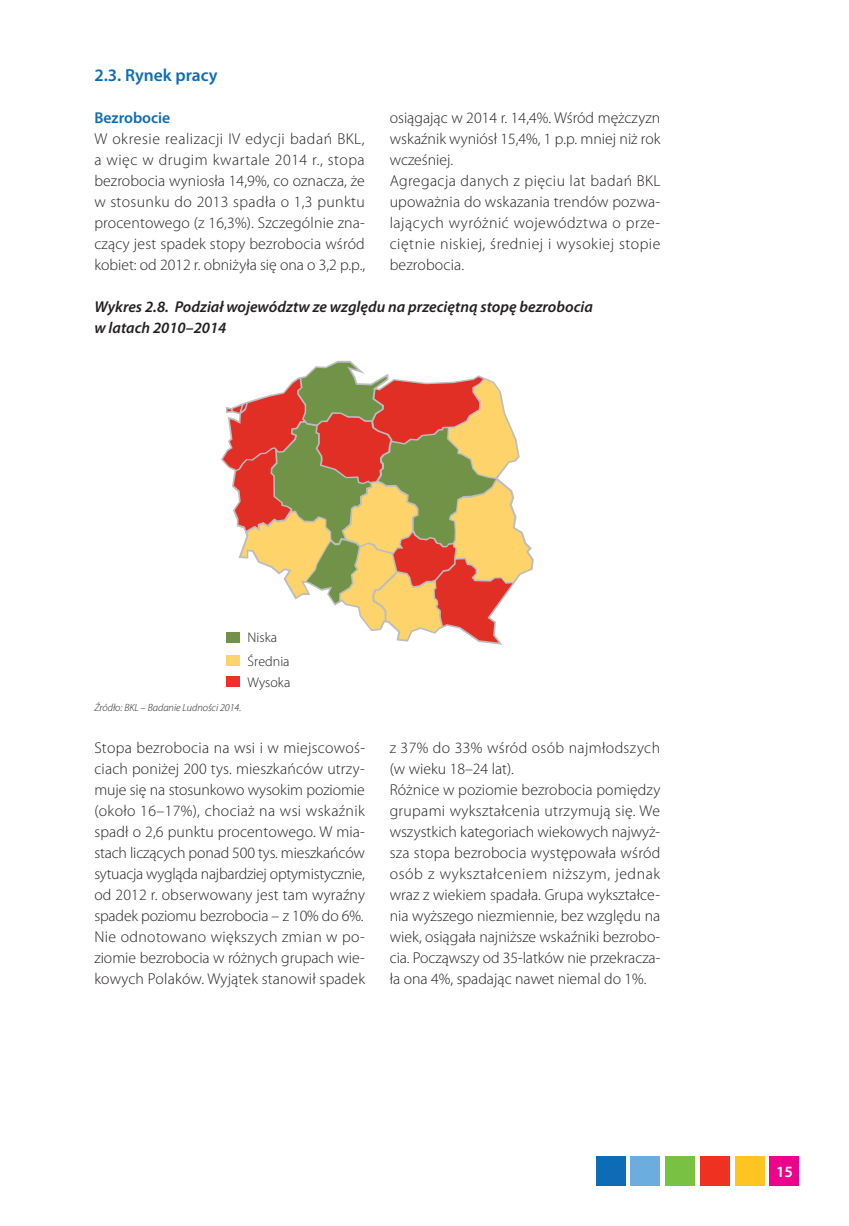
<style>
.page{position:relative;width:849px;height:1226px;background:#fff}
.page>*{position:absolute;margin:0;border:0;box-sizing:border-box;transform-origin:0 0}
.t1{font:600 17.5px "Myriad Pro";color:#0d6cb6}
.t2{font:300 15.75px/21px "Myriad Pro";letter-spacing:.005em;color:#231f20;text-align:justify}
.t3{font:italic 600 15.75px/21px "Myriad Pro";color:#231f20}
.t4{font:600 15.75px "Myriad Pro";color:#0d6cb6}
.t5{font:600 15.75px "Myriad Pro";color:#fff}
.t6{font:300 14px/23.6px "Myriad Pro";letter-spacing:.005em;color:#231f20}
.t7{font:italic 300 10.5px "Myriad Pro";color:#231f20}
</style>
<div class="page">
<div style="left:595px;top:1156px;width:30px;height:30px;background:#0d6cb6"></div>
<div style="left:630px;top:1156px;width:30px;height:30px;background:#6caddf"></div>
<div style="left:665px;top:1156px;width:29px;height:30px;background:#79c142"></div>
<div style="left:699px;top:1156px;width:30px;height:30px;background:#ef3122"></div>
<div style="left:734px;top:1156px;width:30px;height:30px;background:#fec422"></div>
<div style="left:769px;top:1156px;width:30px;height:30px;background:#ed028c"></div>
<svg style="left:223px;top:363px;width:308px;height:279px"></svg>
<div style="left:226px;top:632px;width:13px;height:10px;background:#729347"></div>
<div style="left:226px;top:655px;width:13px;height:10px;background:#fdd36a"></div>
<div style="left:226px;top:676px;width:13px;height:11px;background:#ee2f2c"></div>
<p class="t1" style="left:94px;top:64px;width:125px">2.3. Rynek pracy</p>
<p class="t4" style="left:94px;top:107px;width:78px">Bezrobocie</p>
<p class="t2" style="left:94px;top:128px;width:272px">W okresie realizacji IV edycji badań BKL, a więc w drugim kwartale 2014 r., stopa bezrobocia wyniosła 14,9%, co oznacza, że w stosunku do 2013 spadła o 1,3 punktu procentowego (z 16,3%). Szczególnie zna&shy;czący jest spadek stopy bezrobocia wśród kobiet: od 2012 r. obniżyła się ona o 3,2 p.p.,</p>
<p class="t2" style="left:389px;top:107px;width:272px;text-align:left">osiągając w 2014 r. 14,4%. Wśród mężczyzn wskaźnik wyniósł 15,4%, 1 p.p. mniej niż rok wcześniej.<br>Agregacja danych z pięciu lat badań BKL upoważnia do wskazania trendów pozwa&shy;lających wyróżnić województwa o prze&shy;ciętnie niskiej, średniej i wysokiej stopie bezrobocia.</p>
<p class="t3" style="left:94px;top:295px;width:500px">Wykres 2.8. Podział województw ze względu na przeciętną stopę bezrobocia w latach 2010–2014</p>
<p class="t6" style="left:247px;top:625px;width:43px">Niska<br>Średnia</p>
<p class="t6" style="left:247px;top:670px;width:44px">Wysoka</p>
<p class="t7" style="left:94px;top:701px;width:148px">Źródło: BKL – Badanie Ludności 2014.</p>
<p class="t2" style="left:94px;top:737px;width:272px">Stopa bezrobocia na wsi i w miejscowoś&shy;ciach poniżej 200 tys. mieszkańców utrzy&shy;muje się na stosunkowo wysokim poziomie (około 16–17%), chociaż na wsi wskaźnik spadł o 2,6 punktu procentowego. W mia&shy;stach liczących ponad 500 tys. mieszkańców sytuacja wygląda najbardziej optymistycznie, od 2012 r. obserwowany jest tam wyraźny spadek poziomu bezrobocia – z 10% do 6%.<br>Nie odnotowano większych zmian w po&shy;ziomie bezrobocia w różnych grupach wie&shy;kowych Polaków. Wyjątek stanowił spadek</p>
<p class="t2" style="left:389px;top:737px;width:272px;text-align:left">z 37% do 33% wśród osób najmłodszych (w wieku 18–24 lat).<br>Różnice w poziomie bezrobocia pomiędzy grupami wykształcenia utrzymują się. We wszystkich kategoriach wiekowych najwyż&shy;sza stopa bezrobocia występowała wśród osób z wykształceniem niższym, jednak wraz z wiekiem spadała. Grupa wykształce&shy;nia wyższego niezmiennie, bez względu na wiek, osiągała najniższe wskaźniki bezrobo&shy;cia. Począwszy od 35-latków nie przekracza&shy;ła ona 4%, spadając nawet niemal do 1%.</p>
<p class="t5" style="left:775px;top:1161px;width:18px">15</p>
</div>
